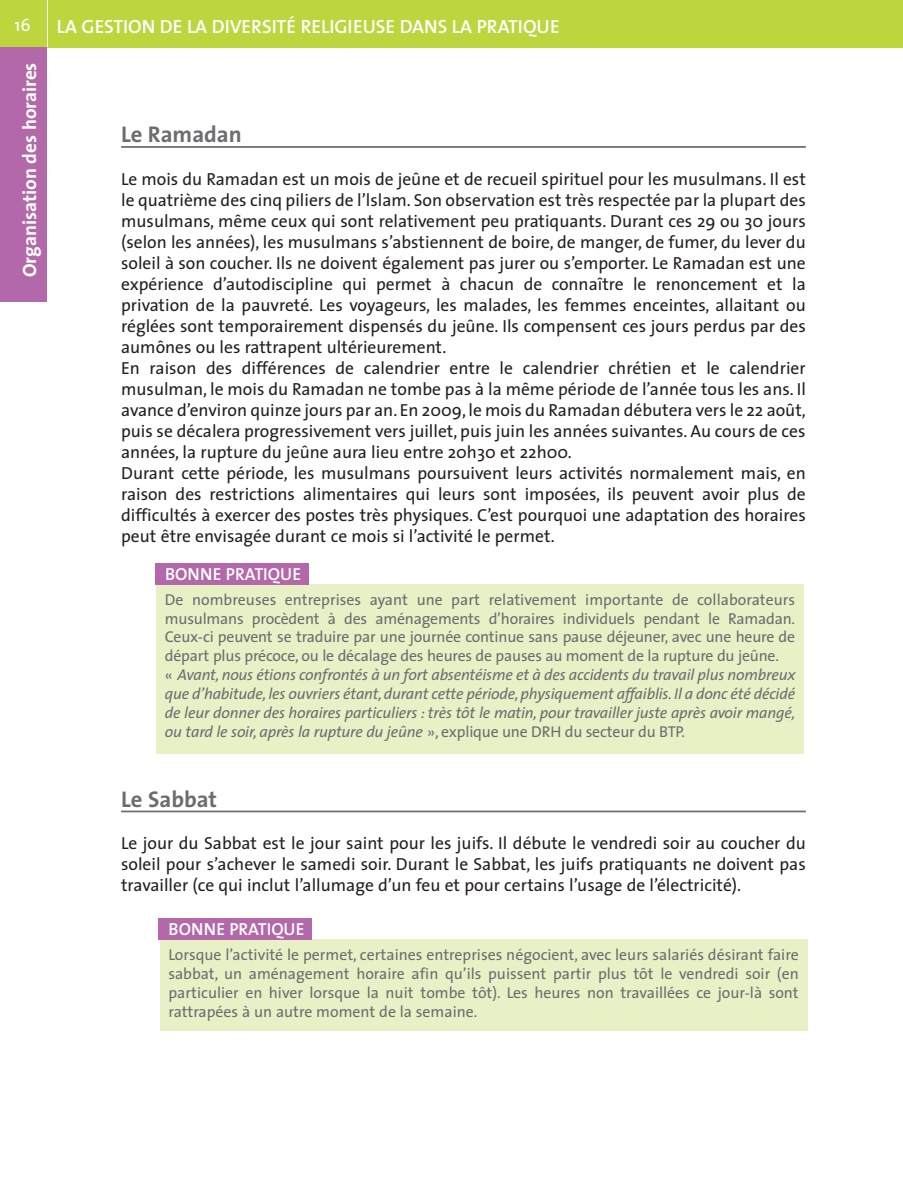
<style>
.page{position:relative;width:903px;height:1181px;background:#fff}
.page>*{position:absolute;margin:0;border:0;box-sizing:border-box;transform-origin:0 0}
.t1{font:700 22.75px "The Sans";color:#6c6d70}
.t2{font:19.25px "The Sans Semi Bold Caps";color:#fff}
.t3{font:700 19.25px "The Sans";color:#fff}
.t4{font:17.5px/21px "The Sans";color:#231f20}
.t5{font:600 17.5px "The Sans";color:#fff}
.t6{font:17.5px "The Sans";color:#fff}
.t7{font:15.75px/18.9px "The Sans";letter-spacing:-.01em;color:#6c6d70}
.s1{font-style:italic}
</style>
<div class="page">
<div style="left:0;top:0;width:903px;height:47px;background:#bdd63e"></div>
<div style="left:0;top:47px;width:47px;height:254px;background:#b368aa"></div>
<hr style="left:47px;top:0;width:1px;height:47px;background:#fff">
<hr style="left:121px;top:146px;width:685px;height:2px;background:#6c6d70">
<hr style="left:121px;top:810px;width:685px;height:2px;background:#6c6d70">
<div style="left:156px;top:584px;width:648px;height:169px;background:#e8f0c5"></div>
<div style="left:155px;top:563px;width:153px;height:21px;background:#b368aa"></div>
<div style="left:160px;top:939px;width:647px;height:91px;background:#e8f0c5"></div>
<div style="left:159px;top:918px;width:153px;height:21px;background:#b368aa"></div>
<p class="t6" style="left:15px;top:19px;width:18px">16</p>
<p class="t2" style="left:57px;top:15px;width:504px">LA GESTION DE LA DIVERSITÉ RELIGIEUSE DANS LA PRATIQUE</p>
<p class="t3" style="left:22px;top:277px;width:216px;rotate:-90deg">Organisation des horaires</p>
<h1 class="t1" style="left:121px;top:126px;width:122px">Le Ramadan</h1>
<p class="t4" style="left:121px;top:170px;width:686px">Le mois du Ramadan est un mois de jeûne et de recueil spirituel pour les musulmans. Il est le quatrième des cinq piliers de l’lslam. Son observation est très respectée par la plupart des musulmans, même ceux qui sont relativement peu pratiquants. Durant ces 29 ou 30 jours (selon les années), les musulmans s’abstiennent de boire, de manger, de fumer, du lever du soleil à son coucher. Ils ne doivent également pas jurer ou s’emporter. Le Ramadan est une expérience d’autodiscipline qui permet à chacun de connaître le renoncement et la privation de la pauvreté. Les voyageurs, les malades, les femmes enceintes, allaitant ou réglées sont temporairement dispensés du jeûne. Ils compensent ces jours perdus par des aumônes ou les rattrapent ultérieurement.<br>En raison des différences de calendrier entre le calendrier chrétien et le calendrier musulman, le mois du Ramadan ne tombe pas à la même période de l’année tous les ans. Il avance d’environ quinze jours par an. En 2009, le mois du Ramadan débutera vers le 22 août, puis se décalera progressivement vers juillet, puis juin les années suivantes. Au cours de ces années, la rupture du jeûne aura lieu entre 20h30 et 22h00.<br>Durant cette période, les musulmans poursuivent leurs activités normalement mais, en raison des restrictions alimentaires qui leurs sont imposées, ils peuvent avoir plus de difficultés à exercer des postes très physiques. C’est pourquoi une adaptation des horaires peut être envisagée durant ce mois si l’activité le permet.</p>
<p class="t5" style="left:165px;top:567px;width:137px">BONNE PRATIQUE</p>
<p class="t7" style="left:165px;top:591px;width:632px">De nombreuses entreprises ayant une part relativement importante de collaborateurs musulmans procèdent à des aménagements d’horaires individuels pendant le Ramadan.<br>Ceux-ci peuvent se traduire par une journée continue sans pause déjeuner, avec une heure de départ plus précoce, ou le décalage des heures de pauses au moment de la rupture du jeûne.<br>« <span class="s1">Avant, nous étions confrontés à un fort absentéisme et à des accidents du travail plus nombreux que d’habitude, les ouvriers étant, durant cette période, physiquement affaiblis. Il a donc été décidé de leur donner des horaires particuliers : très tôt le matin, pour travailler juste après avoir mangé, ou tard le soir, après la rupture du jeûne</span> », explique une DRH du secteur du BTP.</p>
<h1 class="t1" style="left:121px;top:790px;width:97px">Le Sabbat</h1>
<p class="t4" style="left:121px;top:834px;width:686px;text-align:justify">Le jour du Sabbat est le jour saint pour les juifs. Il débute le vendredi soir au coucher du soleil pour s’achever le samedi soir. Durant le Sabbat, les juifs pratiquants ne doivent pas travailler (ce qui inclut l’allumage d’un feu et pour certains l’usage de l’électricité).</p>
<p class="t5" style="left:169px;top:922px;width:137px">BONNE PRATIQUE</p>
<p class="t7" style="left:168px;top:947px;width:632px;text-align:justify">Lorsque l’activité le permet, certaines entreprises négocient, avec leurs salariés désirant faire sabbat, un aménagement horaire afin qu’ils puissent partir plus tôt le vendredi soir (en particulier en hiver lorsque la nuit tombe tôt). Les heures non travaillées ce jour-là sont rattrapées à un autre moment de la semaine.</p>
</div>
